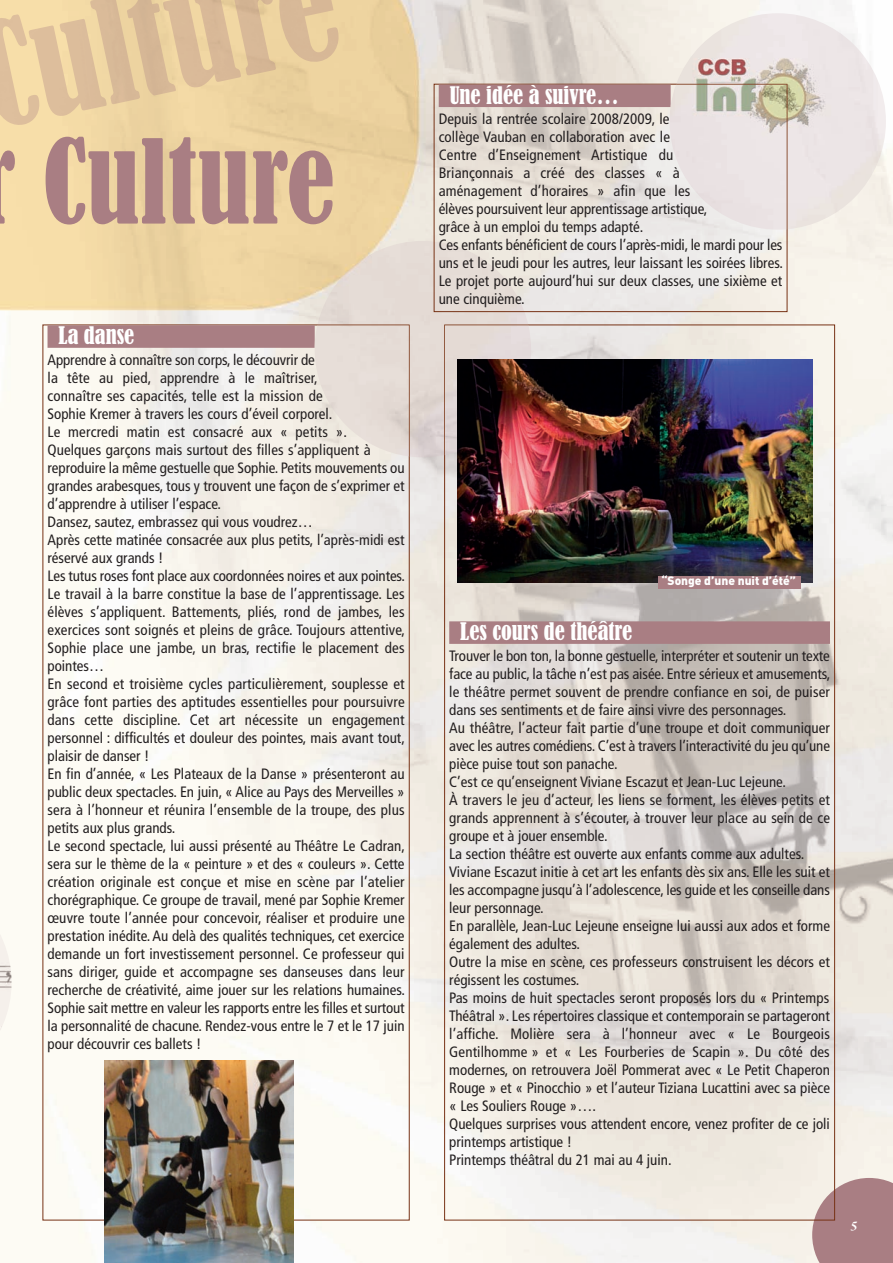
<style>
.page{position:relative;width:893px;height:1263px;background:#fff}
.page>*{position:absolute;margin:0;border:0;box-sizing:border-box;transform-origin:0 0}
.t1{font:condensed 108.45px "Bernard";color:#a97e83}
.t2{font:condensed 22.5px "Bernard";color:#fff}
.t3{font:condensed 15px/18px "Frutiger";color:#231f20}
.t4{font:italic 700 13.5px "Garamond Premr Pro";color:#fff}
.t5{font:900 12px "DIN";color:#fff}
</style>
<div class="page">
<img style="left:0;top:0;width:893px;height:1263px">
<svg style="left:812px;top:1178px;width:81px;height:85px;background:#b18a8d"></svg>
<img style="left:0;top:15px;width:13px;height:111px">
<div style="left:449px;top:621px;width:381px;height:23px;background:#a97e83"></div>
<img style="left:0;top:934px;width:12px;height:97px">
<div style="left:48px;top:325px;width:267px;height:23px;background:#a97e83"></div>
<img style="left:315px;top:241px;width:216px;height:216px">
<svg style="left:444px;top:325px;width:84px;height:130px;background:#d7cbc8"></svg>
<svg style="left:317px;top:325px;width:93px;height:131px;background:#e6ddd7"></svg>
<img style="left:458px;top:360px;width:355px;height:223px">
<div style="left:439px;top:85px;width:232px;height:22px;background:#a97e83"></div>
<img style="left:670px;top:13px;width:216px;height:217px">
<svg style="left:670px;top:84px;width:117px;height:145px;background:#e2dcd8"></svg>
<img style="left:104px;top:1060px;width:190px;height:203px">
<div style="left:659px;top:575px;width:142px;height:13px;background:#a97e83"></div>
<h1 class="t1" style="left:42px;top:123px;width:294px">Culture</h1>
<h2 class="t2" style="left:59px;top:323px;width:77px">La danse</h2>
<p class="t3" style="left:48px;top:352px;width:359px">Apprendre à connaître son corps, le découvrir de<br>la tête au pied, apprendre à le maîtriser,<br>connaître ses capacités, telle est la mission de<br>Sophie Kremer à travers les cours d’éveil corporel.<br>Le mercredi matin est consacré aux « petits ».<br>Quelques garçons mais surtout des filles s’appliquent à reproduire la même gestuelle que Sophie. Petits mouvements ou grandes arabesques, tous y trouvent une façon de s’exprimer et d’apprendre à utiliser l’espace.<br>Dansez, sautez, embrassez qui vous voudrez…<br>Après cette matinée consacrée aux plus petits, l’après-midi est réservé aux grands !<br>Les tutus roses font place aux coordonnées noires et aux pointes.<br>Le travail à la barre constitue la base de l’apprentissage. Les élèves s’appliquent. Battements, pliés, rond de jambes, les exercices sont soignés et pleins de grâce. Toujours attentive, Sophie place une jambe, un bras, rectifie le placement des pointes…<br>En second et troisième cycles particulièrement, souplesse et grâce font parties des aptitudes essentielles pour poursuivre dans cette discipline. Cet art nécessite un engagement personnel : difficultés et douleur des pointes, mais avant tout, plaisir de danser !<br>En fin d’année, « Les Plateaux de la Danse » présenteront au public deux spectacles. En juin, « Alice au Pays des Merveilles » sera à l’honneur et réunira l’ensemble de la troupe, des plus petits aux plus grands.<br>Le second spectacle, lui aussi présenté au Théâtre Le Cadran, sera sur le thème de la « peinture » et des « couleurs ». Cette création originale est conçue et mise en scène par l’atelier chorégraphique. Ce groupe de travail, mené par Sophie Kremer œuvre toute l’année pour concevoir, réaliser et produire une prestation inédite. Au delà des qualités techniques, cet exercice demande un fort investissement personnel. Ce professeur qui sans diriger, guide et accompagne ses danseuses dans leur recherche de créativité, aime jouer sur les relations humaines.<br>Sophie sait mettre en valeur les rapports entre les filles et surtout la personnalité de chacune. Rendez-vous entre le 7 et le 17 juin pour découvrir ces ballets !</p>
<h2 class="t2" style="left:450px;top:83px;width:171px">Une idée à suivre…</h2>
<p class="t3" style="left:439px;top:111px;width:346px">Depuis la rentrée scolaire 2008/2009, le<br>collège Vauban en collaboration avec le<br>Centre d’Enseignement Artistique du<br>Briançonnais a créé des classes « à<br>aménagement d’horaires » afin que les<br>élèves poursuivent leur apprentissage artistique,<br>grâce à un emploi du temps adapté.<br>Ces enfants bénéficient de cours l’après-midi, le mardi pour les uns et le jeudi pour les autres, leur laissant les soirées libres.<br>Le projet porte aujourd’hui sur deux classes, une sixième et une cinquième.</p>
<p class="t5" style="left:661px;top:577px;width:136px">“Songe d’une nuit d’été”</p>
<h2 class="t2" style="left:460px;top:619px;width:173px">Les cours de théâtre</h2>
<p class="t3" style="left:449px;top:648px;width:383px">Trouver le bon ton, la bonne gestuelle, interpréter et soutenir un texte face au public, la tâche n’est pas aisée. Entre sérieux et amusements, le théâtre permet souvent de prendre confiance en soi, de puiser dans ses sentiments et de faire ainsi vivre des personnages.<br>Au théâtre, l’acteur fait partie d’une troupe et doit communiquer avec les autres comédiens. C’est à travers l’interactivité du jeu qu’une pièce puise tout son panache.<br>C’est ce qu’enseignent Viviane Escazut et Jean-Luc Lejeune.<br>À travers le jeu d’acteur, les liens se forment, les élèves petits et grands apprennent à s’écouter, à trouver leur place au sein de ce groupe et à jouer ensemble.<br>La section théâtre est ouverte aux enfants comme aux adultes.<br>Viviane Escazut initie à cet art les enfants dès six ans. Elle les suit et les accompagne jusqu’à l’adolescence, les guide et les conseille dans leur personnage.<br>En parallèle, Jean-Luc Lejeune enseigne lui aussi aux ados et forme également des adultes.<br>Outre la mise en scène, ces professeurs construisent les décors et régissent les costumes.<br>Pas moins de huit spectacles seront proposés lors du « Printemps Théâtral ». Les répertoires classique et contemporain se partageront l’affiche. Molière sera à l’honneur avec « Le Bourgeois Gentilhomme » et « Les Fourberies de Scapin ». Du côté des modernes, on retrouvera Joël Pommerat avec « Le Petit Chaperon Rouge » et « Pinocchio » et l’auteur Tiziana Lucattini avec sa pièce « Les Souliers Rouge »….<br>Quelques surprises vous attendent encore, venez profiter de ce joli printemps artistique !<br>Printemps théâtral du 21 mai au 4 juin.</p>
<p class="t4" style="left:850px;top:1221px;width:8px">5</p>
</div>
